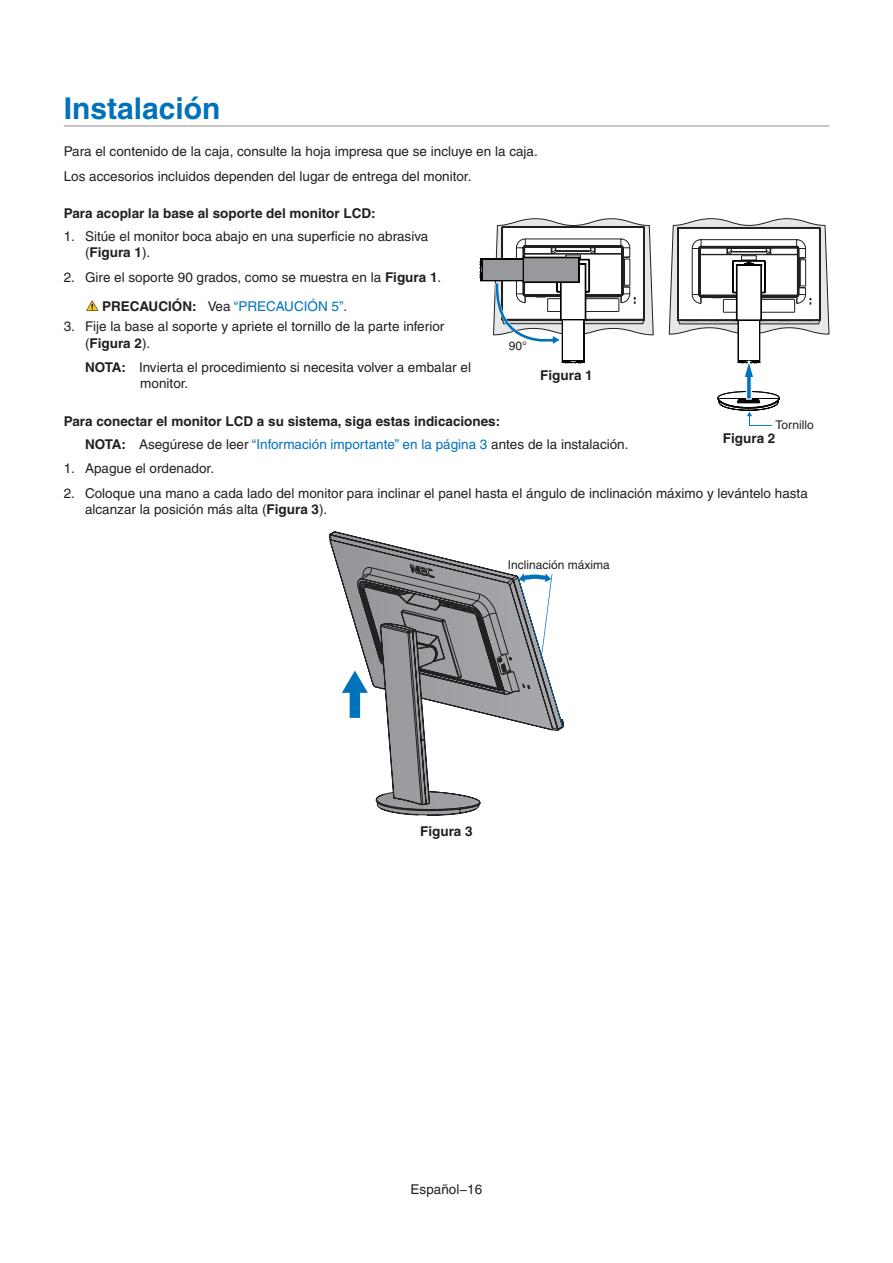
<style>
.page{position:relative;width:893px;height:1263px;background:#fff}
.page>*{position:absolute;margin:0;border:0;box-sizing:border-box;transform-origin:0 0}
.Head_1__top{font:700 30px "Helvetica";color:#0072bc}
.Body{font:13.5px/16.2px "Helvetica";color:#231f20}
.Head_6{font:700 13.5px "Helvetica";color:#231f20}
.Figure{font:700 13.5px "Helvetica";color:#231f20}
.t1{font:13.5px "Helvetica";color:#0072bc}
._8pt_body{font:12px "Helvetica";color:#231f20}
.s1{font-weight:700}
.s2{color:#231f20}
.s3{color:#0072bc}
</style>
<div class="page">
<hr style="left:64px;top:125px;width:765px;height:2px;background:#b2b3b7">
<svg style="left:381px;top:809px;width:96px;height:6px"></svg>
<svg style="left:329px;top:535px;width:234px;height:274px"></svg>
<svg style="left:669px;top:218px;width:160px;height:208px"></svg>
<svg style="left:480px;top:218px;width:174px;height:145px"></svg>
<svg style="left:86px;top:301px;width:12px;height:10px"></svg>
<p class="Head_1__top" style="left:64px;top:90px;width:158px">Instalación</p>
<p class="Body" style="left:64px;top:143px;width:476px">Para el contenido de la caja, consulte la hoja impresa que se incluye en la caja.</p>
<p class="Body" style="left:64px;top:168px;width:409px">Los accesorios incluidos dependen del lugar de entrega del monitor.</p>
<p class="Head_6" style="left:64px;top:205px;width:313px">Para acoplar la base al soporte del monitor LCD:</p>
<p class="Body" style="left:85px;top:228px;width:345px;text-indent:-21px">1. Sitúe el monitor boca abajo en una superficie no abrasiva (<span class="s1">Figura 1</span>).</p>
<p class="Body" style="left:64px;top:269px;width:379px">2. Gire el soporte 90 grados, como se muestra en la <span class="s1">Figura 1</span>.</p>
<p class="Head_6" style="left:102px;top:298px;width:9px">PRECAUCIÓN:</p>
<p class="t1" style="left:208px;top:298px;width:141px"><span class="s2">Vea</span> “PRECAUCIÓN 5”<span class="s2">.</span></p>
<p class="Body" style="left:85px;top:318px;width:361px;text-indent:-21px">3. Fije la base al soporte y apriete el tornillo de la parte inferior (<span class="s1">Figura 2</span>).</p>
<p class="Head_6" style="left:85px;top:359px;width:8px">NOTA:</p>
<p class="Body" style="left:139px;top:359px;width:333px">Invierta el procedimiento si necesita volver a embalar el monitor.</p>
<p class="Head_6" style="left:64px;top:413px;width:438px">Para conectar el monitor LCD a su sistema, siga estas indicaciones:</p>
<p class="Head_6" style="left:85px;top:435px;width:8px">NOTA:</p>
<p class="Body" style="left:139px;top:436px;width:491px">Asegúrese de leer <span class="s3">“Información importante” en la página 3</span> antes de la instalación.</p>
<p class="Body" style="left:64px;top:460px;width:152px">1. Apague el ordenador.</p>
<p class="Body" style="left:85px;top:485px;width:724px;text-indent:-21px">2. Coloque una mano a cada lado del monitor para inclinar el panel hasta el ángulo de inclinación máximo y levántelo hasta alcanzar la posición más alta (<span class="s1">Figura 3</span>).</p>
<p class="_8pt_body" style="left:509px;top:338px;width:20px">90°</p>
<p class="Figure" style="left:540px;top:367px;width:54px">Figura 1</p>
<p class="_8pt_body" style="left:775px;top:418px;width:40px">Tornillo</p>
<p class="Figure" style="left:723px;top:430px;width:54px">Figura 2</p>
<p class="_8pt_body" style="left:508px;top:558px;width:104px">Inclinación máxima</p>
<p class="Figure" style="left:420px;top:822px;width:54px">Figura 3</p>
<p class="Body" style="left:411px;top:1181px;width:73px">Español−16</p>
</div>
